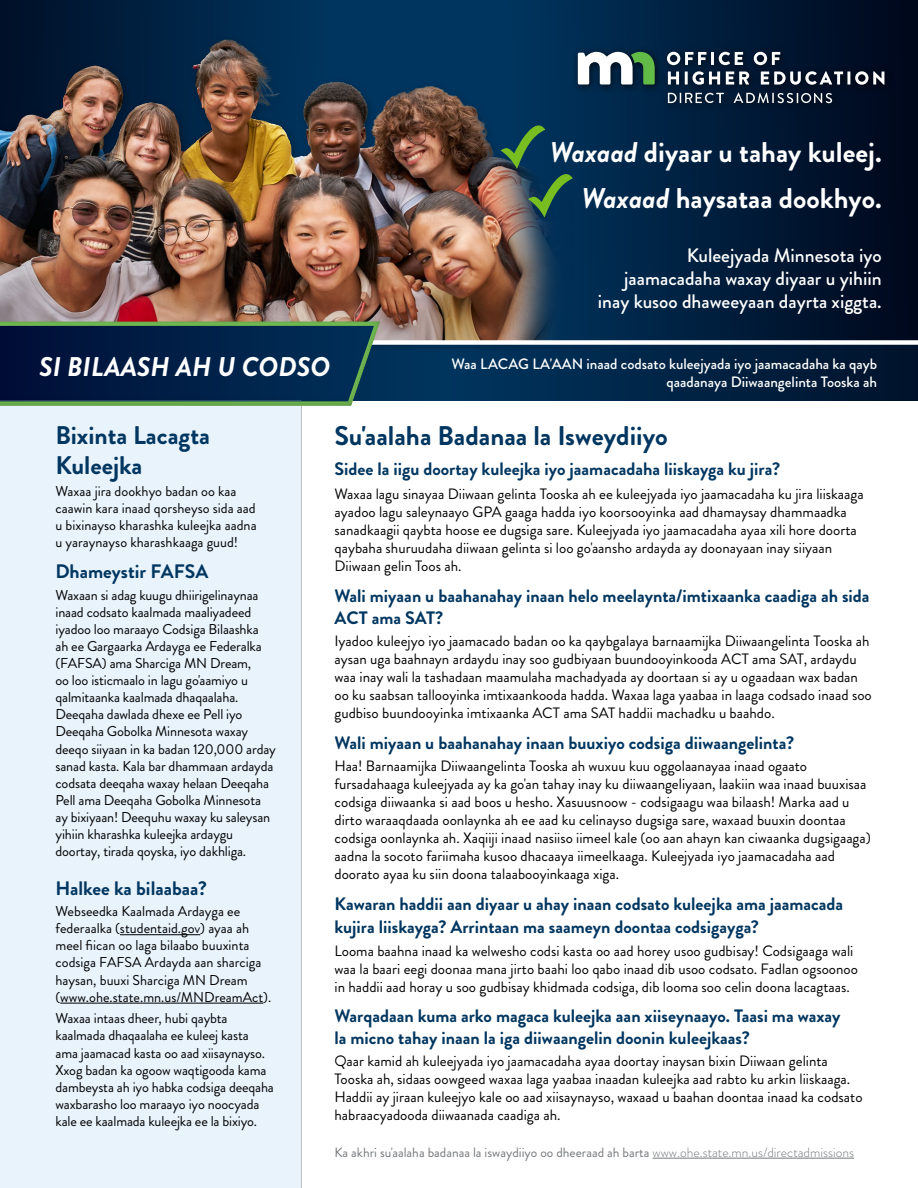
<style>
.page{position:relative;width:918px;height:1188px;background:#fff}
.page>*{position:absolute;margin:0;border:0;box-sizing:border-box;transform-origin:0 0}
.t1{font:700 28.5px/46.2px "Brandon Grotesque";color:#fff;text-align:right}
.t2{font:700 27px "Brandon Grotesque";color:#003660}
.t3{font:italic 700 27px "Brandon Grotesque";color:#fff}
.t4{font:700 25.5px/30.6px "Brandon Grotesque";color:#003660}
.t5{font:500 19.5px/23.4px "Brandon Grotesque";color:#fff;text-align:right}
.t6{font:700 19.5px "Brandon Grotesque";color:#003660}
.t7{font:700 18px/21.6px "Brandon Grotesque";color:#003660}
.t8{font:15px/18px "Brandon Grotesque";color:#000}
.t9{font:500 15px/18px "Brandon Grotesque";color:#fff;text-align:right}
.t10{font:14.25px/17.1px "Brandon Grotesque";letter-spacing:-.01em;color:#000}
.t11{font:13.5px "Brandon Grotesque";color:#75787b}
.s1{font-style:italic}
.s2{font-weight:300}
</style>
<div class="page">
<div style="left:0;top:321px;width:445px;height:80px;background:#00335b"></div>
<div style="left:445px;top:321px;width:473px;height:80px;background:linear-gradient(to right,#00355e,#00122b)"></div>
<svg style="left:575px;top:0;width:343px;height:340px;background:#001a36"></svg>
<div style="left:0;top:408px;width:302px;height:780px;background:#e8f3fc"></div>
<hr style="left:653px;top:1158px;width:201px;height:1px;background:#75787b">
<hr style="left:120px;top:934px;width:80px;height:1px;background:#000">
<hr style="left:60px;top:1003px;width:203px;height:1px;background:#000">
<div style="left:572px;top:45px;width:322px;height:68px;background:#000;opacity:.75"></div>
<svg style="left:578px;top:52px;width:77px;height:32px"></svg>
<svg style="left:667px;top:52px;width:76px;height:13px"></svg>
<svg style="left:754px;top:52px;width:26px;height:13px"></svg>
<svg style="left:668px;top:72px;width:11px;height:13px"></svg>
<svg style="left:685px;top:71px;width:35px;height:14px"></svg>
<svg style="left:726px;top:72px;width:23px;height:13px"></svg>
<svg style="left:761px;top:71px;width:123px;height:14px"></svg>
<svg style="left:668px;top:93px;width:56px;height:10px"></svg>
<svg style="left:734px;top:93px;width:98px;height:10px"></svg>
<img style="left:0;top:0;width:575px;height:340px">
<svg style="left:501px;top:124px;width:72px;height:94px;background:#2e5254"></svg>
<div style="left:0;top:340px;width:918px;height:5px;background:#fff"></div>
<div style="left:0;top:312px;width:392px;height:96px;background:#000;opacity:.3"></div>
<h2 class="t3" style="left:39px;top:347px;width:293px">SI BILAASH AH U CODSO</h2>
<h1 class="t1" style="left:550px;top:129px;width:333px"><span class="s1">Waxaad</span> diyaar u tahay kuleej.<br><span class="s1">Waxaad</span> haysataa dookhyo.</h1>
<h3 class="t5" style="left:598px;top:243px;width:285px">Kuleejyada Minnesota iyo jaamacadaha waxay diyaar u yihiin inay kusoo dhaweeyaan dayrta xiggta.</h3>
<p class="t9" style="left:452px;top:355px;width:427px">Waa LACAG LA'AAN inaad codsato kuleejyada iyo jaamacadaha ka qayb qaadanaya Diiwaangelinta Tooska ah</p>
<h3 class="t4" style="left:56px;top:420px;width:156px">Bixinta Lacagta<br>Kuleejka</h3>
<p class="t10" style="left:56px;top:483px;width:203px">Waxaa jira dookhyo badan oo kaa caawin kara inaad qorsheyso sida aad u bixinayso kharashka kuleejka aadna u yaraynayso kharashkaaga guud!</p>
<h3 class="t6" style="left:56px;top:558px;width:154px">Dhameystir FAFSA</h3>
<p class="t10" style="left:56px;top:586px;width:222px">Waxaan si adag kuugu dhiirigelinaynaa inaad codsato kaalmada maaliyadeed iyadoo loo maraayo Codsiga Bilaashka<br>ah ee Gargaarka Ardayga ee Federalka (FAFSA) ama Sharciga MN Dream,<br>oo loo isticmaalo in lagu go'aamiyo u qalmitaanka kaalmada dhaqaalaha.<br>Deeqaha dawlada dhexe ee Pell iyo Deeqaha Gobolka Minnesota waxay deeqo siiyaan in ka badan 120,000 arday sanad kasta. Kala bar dhammaan ardayda codsata deeqaha waxay helaan Deeqaha Pell ama Deeqaha Gobolka Minnesota ay bixiyaan! Deequhu waxay ku saleysan yihiin kharashka kuleejka ardaygu doortay, tirada qoyska, iyo dakhliga.</p>
<h3 class="t6" style="left:56px;top:874px;width:153px">Halkee ka bilaabaa?</h3>
<p class="t10" style="left:56px;top:903px;width:217px">Webseedka Kaalmada Ardayga ee federaalka (studentaid.gov) ayaa ah meel fiican oo laga bilaabo buuxinta codsiga FAFSA Ardayda aan sharciga haysan, buuxi Sharciga MN Dream (www.ohe.state.mn.us/MNDreamAct).</p>
<p class="t10" style="left:56px;top:1010px;width:220px">Waxaa intaas dheer, hubi qaybta kaalmada dhaqaalaha ee kuleej kasta ama jaamacad kasta oo aad xiisaynayso.<br>Xxog badan ka ogoow waqtigooda kama dambeysta ah iyo habka codsiga deeqaha waxbarasho loo maraayo iyo noocyada kale ee kaalmada kuleejka ee la bixiyo.</p>
<h2 class="t2" style="left:335px;top:417px;width:335px">Su'aalaha Badanaa la Isweydiiyo</h2>
<p class="t7" style="left:335px;top:459px;width:447px">Sidee la iigu doortay kuleejka iyo jaamacadaha liiskayga ku jira?</p>
<p class="t8" style="left:335px;top:485px;width:531px">Waxaa lagu sinayaa Diiwaan gelinta Tooska ah ee kuleejyada iyo jaamacadaha ku jira liiskaaga ayadoo lagu saleynaayo GPA gaaga hadda iyo koorsooyinka aad dhamaysay dhammaadka sanadkaagii qaybta hoose ee dugsiga sare. Kuleejyada iyo jaamacadaha ayaa xili hore doorta qaybaha shuruudaha diiwaan gelinta si loo go'aansho ardayda ay doonayaan inay siiyaan Diiwaan gelin Toos ah.</p>
<p class="t7" style="left:335px;top:585px;width:537px">Wali miyaan u baahanahay inaan helo meelaynta/imtixaanka caadiga ah sida<br>ACT ama SAT?</p>
<p class="t8" style="left:335px;top:632px;width:539px">Iyadoo kuleejyo iyo jaamacado badan oo ka qaybgalaya barnaamijka Diiwaangelinta Tooska ah aysan uga baahnayn ardaydu inay soo gudbiyaan buundooyinkooda ACT ama SAT, ardaydu waa inay wali la tashadaan maamulaha machadyada ay doortaan si ay u ogaadaan wax badan oo ku saabsan tallooyinka imtixaankooda hadda. Waxaa laga yaabaa in laaga codsado inaad soo gudbiso buundooyinka imtixaanka ACT ama SAT haddii machadku u baahdo.</p>
<p class="t7" style="left:335px;top:732px;width:461px">Wali miyaan u baahanahay inaan buuxiyo codsiga diiwaangelinta?</p>
<p class="t8" style="left:335px;top:757px;width:538px">Haa! Barnaamijka Diiwaangelinta Tooska ah wuxuu kuu oggolaanayaa inaad ogaato fursadahaaga kuleejyada ay ka go'an tahay inay ku diiwaangeliyaan, laakiin waa inaad buuxisaa codsiga diiwaanka si aad boos u hesho. Xasuusnoow - codsigaagu waa bilaash! Marka aad u dirto waraaqdaada oonlaynka ah ee aad ku celinayso dugsiga sare, waxaad buuxin doontaa codsiga oonlaynka ah. Xaqiiji inaad nasiiso iimeel kale (oo aan ahayn kan ciwaanka dugsigaaga) aadna la socoto fariimaha kusoo dhacaaya iimeelkaaga. Kuleejyada iyo jaamacadaha aad doorato ayaa ku siin doona talaabooyinkaaga xiga.</p>
<p class="t7" style="left:335px;top:892px;width:510px;line-height:23.4px">Kawaran haddii aan diyaar u ahay inaan codsato kuleejka ama jaamacada kujira liiskayga? Arrintaan ma saameyn doontaa codsigayga?</p>
<p class="t8" style="left:335px;top:942px;width:525px">Looma baahna inaad ka welwesho codsi kasta oo aad horey usoo gudbisay! Codsigaaga wali waa la baari eegi doonaa mana jirto baahi loo qabo inaad dib usoo codsato. Fadlan ogsoonoo in haddii aad horay u soo gudbisay khidmada codsiga, dib looma soo celin doona lacagtaas.</p>
<p class="t7" style="left:335px;top:1006px;width:508px">Warqadaan kuma arko magaca kuleejka aan xiiseynaayo. Taasi ma waxay la micno tahay inaan la iga diiwaangelin doonin kuleejkaas?</p>
<p class="t8" style="left:335px;top:1052px;width:530px">Qaar kamid ah kuleejyada iyo jaamacadaha ayaa doortay inaysan bixin Diiwaan gelinta Tooska ah, sidaas oowgeed waxaa laga yaabaa inaadan kuleejka aad rabto ku arkin liiskaaga.<br>Haddii ay jiraan kuleejyo kale oo aad xiisaynayso, waxaad u baahan doontaa inaad ka codsato habraacyadooda diiwaanada caadiga ah.</p>
<p class="t11" style="left:335px;top:1143px;width:521px">Ka akhri su'aalaha badanaa la iswaydiiyo oo dheeraad ah barta <span class="s2">www.ohe.state.mn.us/directadmissions</span></p>
</div>
